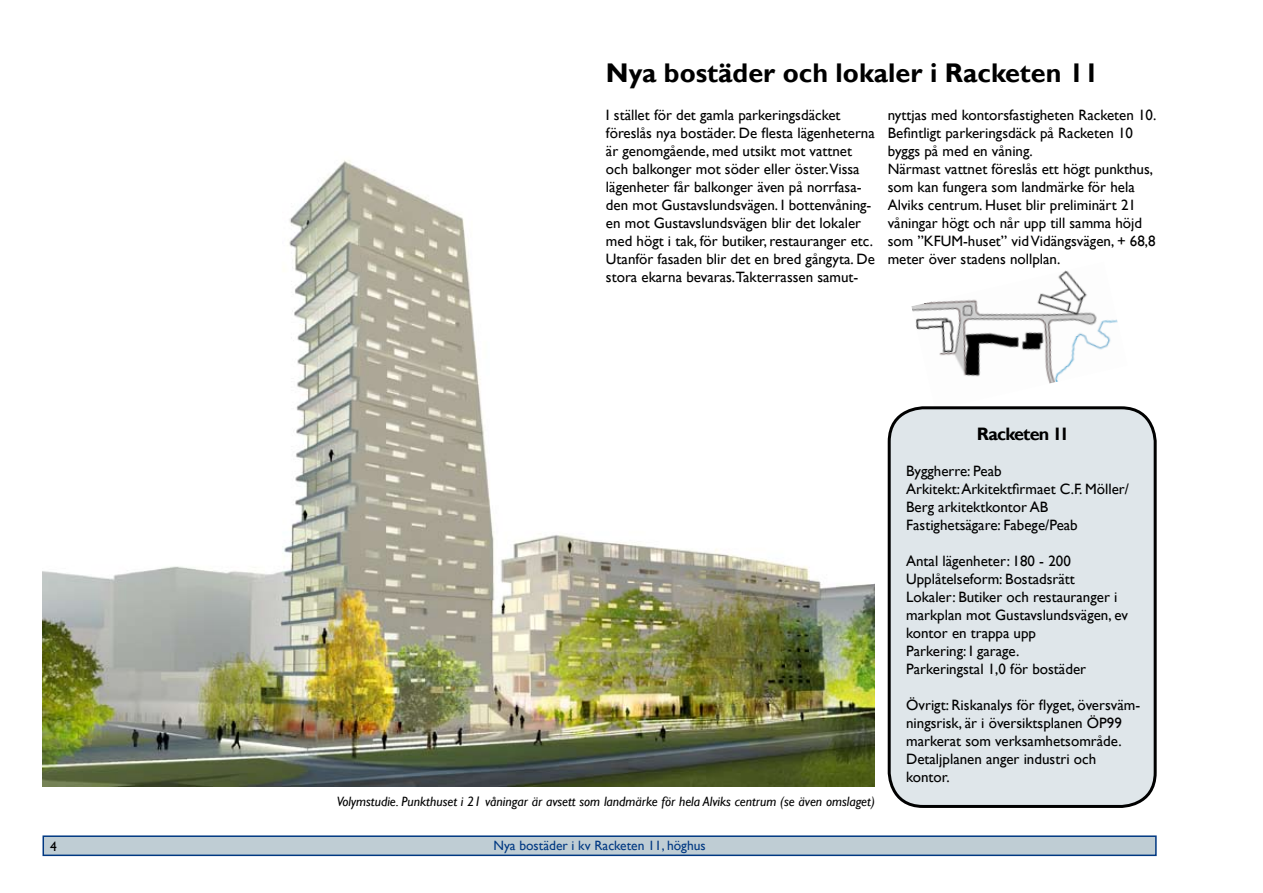
<style>
.page{position:relative;width:1263px;height:893px;background:#fff}
.page>*{position:absolute;margin:0;border:0;box-sizing:border-box;transform-origin:0 0}
.t1{font:700 27px "Gill Sans";color:#000}
.t2{font:700 18px "Gill Sans";letter-spacing:-.045em;color:#000}
.t3{font:15px/18px "Gill Sans";color:#000}
.t4{font:italic 13.5px "Gill Sans";color:#000}
.t5{font:13.5px "Gill Sans";color:#003882}
</style>
<div class="page">
<div style="left:43px;top:836px;width:1113px;height:19px;background:#bfcdd4"></div>
<div style="left:43px;top:835px;width:1114px;height:21px;border:2px solid #003882"></div>
<img style="left:911px;top:270px;width:207px;height:114px">
<img style="left:43px;top:160px;width:832px;height:627px">
<div style="left:889px;top:408px;width:266px;height:398px;background:#dfe6ea;border-radius:34px"></div>
<div style="left:888px;top:406px;width:269px;height:402px;border:3px solid #000;border-radius:34px"></div>
<h1 class="t1" style="left:606px;top:58px;width:494px">Nya bostäder och lokaler i Racketen 11</h1>
<p class="t3" style="left:606px;top:106px;width:270px">I stället för det gamla parkeringsdäcket föreslås nya bostäder. De flesta lägenheterna är genomgående, med utsikt mot vattnet och balkonger mot söder eller öster.Vissa lägenheter får balkonger även på norrfasa&shy;den mot Gustavslundsvägen. I bottenvåning&shy;en mot Gustavslundsvägen blir det lokaler med högt i tak, för butiker, restauranger etc.<br>Utanför fasaden blir det en bred gångyta. De stora ekarna bevaras.Takterrassen samut-</p>
<p class="t3" style="left:888px;top:106px;width:270px">nyttjas med kontorsfastigheten Racketen 10.<br>Befintligt parkeringsdäck på Racketen 10 byggs på med en våning.<br>Närmast vattnet föreslås ett högt punkthus, som kan fungera som landmärke för hela Alviks centrum. Huset blir preliminärt 21 våningar högt och når upp till samma höjd som ”KFUM-huset” vid Vidängsvägen, + 68,8 meter över stadens nollplan.</p>
<p class="t4" style="left:337px;top:793px;width:540px">Volymstudie. Punkthuset i 21 våningar är avsett som landmärke för hela Alviks centrum (se även omslaget)</p>
<p class="t5" style="left:493px;top:838px;width:214px">Nya bostäder i kv Racketen 11, höghus</p>
<p class="t2" style="left:977px;top:423px;width:94px">Racketen 11</p>
<p class="t3" style="left:906px;top:462px;width:224px">Byggherre: Peab<br>Arkitekt: Arkitektfirmaet C.F. Möller/<br>Berg arkitektkontor AB<br>Fastighetsägare: Fabege/Peab</p>
<p class="t3" style="left:906px;top:552px;width:223px">Antal lägenheter: 180 - 200<br>Upplåtelseform: Bostadsrätt<br>Lokaler: Butiker och restauranger i markplan mot Gustavslundsvägen, ev kontor en trappa upp<br>Parkering: I garage.<br>Parkeringstal 1,0 för bostäder</p>
<p class="t3" style="left:906px;top:696px;width:236px">Övrigt: Riskanalys för flyget, översväm&shy;ningsrisk, är i översiktsplanen ÖP99 markerat som verksamhetsområde.<br>Detaljplanen anger industri och kontor.</p>
</div>
